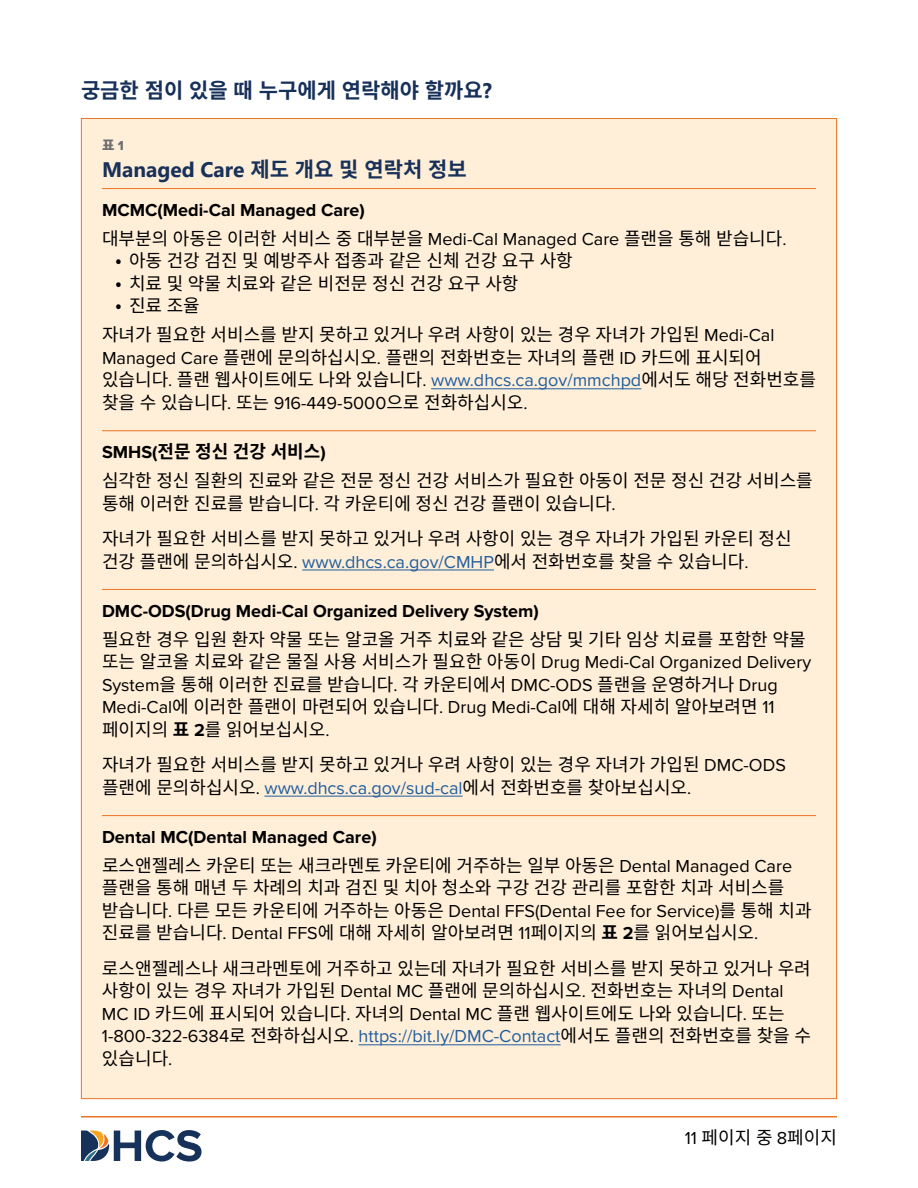
<style>
.page{position:relative;width:918px;height:1188px;background:#fff}
.page>*{position:absolute;margin:0;border:0;box-sizing:border-box;transform-origin:0 0}
.t1{font:700 21px "Segoe UI";color:#173159}
.t2{font:700 21px "Noto Sans CJ Kkr";color:#173059}
.t3{font:18px/22.5px "Noto Sans CJ Kkr";color:#000}
.t4{font:700 18px "Proxima Nova";color:#000}
.t5{font:700 18px "Noto Sans CJ Kkr";color:#000}
.t6{font:900 13.5px "Noto Sans CJ Kkr";color:#6e6e6e}
.s1{font-family:"Segoe UI"}
.s2{font-family:"Proxima Nova";font-weight:800}
.s3{font-family:"Noto Sans CJ Kkr"}
.s4{font-family:"Proxima Nova"}
.s5{font-family:"Proxima Nova";color:#215e9e}
.s6{font-weight:700}
.s7{font-family:"Proxima Nova";font-weight:700}
</style>
<div class="page">
<hr style="left:81px;top:1116px;width:756px;height:2px;background:#ec7424">
<svg style="left:81px;top:1130px;width:121px;height:32px"></svg>
<div style="left:81px;top:118px;width:756px;height:981px;background:#ffeed8"></div>
<hr style="left:102px;top:188px;width:714px;height:1px;background:#ec7424">
<hr style="left:431px;top:389px;width:210px;height:1px;background:#215e9e">
<hr style="left:102px;top:430px;width:714px;height:1px;background:#ec7424">
<hr style="left:302px;top:570px;width:192px;height:1px;background:#215e9e">
<hr style="left:102px;top:589px;width:714px;height:1px;background:#ec7424">
<hr style="left:264px;top:796px;width:199px;height:1px;background:#215e9e">
<hr style="left:102px;top:815px;width:714px;height:1px;background:#ec7424">
<hr style="left:358px;top:1045px;width:203px;height:1px;background:#215e9e">
<h3 class="t2" style="left:81px;top:78px;width:413px">궁금한 점이 있을 때 누구에게 연락해야 할까요<span class="s1">?</span></h3>
<p class="t6" style="left:102px;top:137px;width:23px">표 <span class="s2">1</span></p>
<h4 class="t1" style="left:102px;top:149px;width:366px">Managed Care <span class="s3">제도 개요 및 연락처 정보</span></h4>
<h5 class="t4" style="left:102px;top:200px;width:264px">MCMC(Medi-Cal Managed Care)</h5>
<p class="t3" style="left:102px;top:227px;width:686px">대부분의 아동은 이러한 서비스 중 대부분을 <span class="s4">Medi-Cal Managed Care</span> 플랜을 통해 받습니다<span class="s4">.</span></p>
<p class="t3" style="left:116px;top:250px;width:459px">• 아동 건강 검진 및 예방주사 접종과 같은 신체 건강 요구 사항</p>
<p class="t3" style="left:116px;top:272px;width:405px">• 치료 및 약물 치료와 같은 비전문 정신 건강 요구 사항</p>
<p class="t3" style="left:116px;top:295px;width:86px">• 진료 조율</p>
<p class="t3" style="left:102px;top:324px;width:716px">자녀가 필요한 서비스를 받지 못하고 있거나 우려 사항이 있는 경우 자녀가 가입된 <span class="s4">Medi-Cal Managed Care</span> 플랜에 문의하십시오<span class="s4">.</span> 플랜의 전화번호는 자녀의 플랜 <span class="s4">ID</span> 카드에 표시되어 있습니다<span class="s4">.</span> 플랜 웹사이트에도 나와 있습니다<span class="s4">.</span> <span class="s5">www.dhcs.ca.gov/mmchpd</span>에서도 해당 전화번호를 찾을 수 있습니다<span class="s4">.</span> 또는 <span class="s4">916-449-5000</span>으로 전화하십시오<span class="s4">.</span></p>
<h5 class="t5" style="left:102px;top:441px;width:225px"><span class="s4">SMHS(</span>전문 정신 건강 서비스<span class="s4">)</span></h5>
<p class="t3" style="left:102px;top:470px;width:712px">심각한 정신 질환의 진료와 같은 전문 정신 건강 서비스가 필요한 아동이 전문 정신 건강 서비스를 통해 이러한 진료를 받습니다<span class="s4">.</span> 각 카운티에 정신 건강 플랜이 있습니다<span class="s4">.</span></p>
<p class="t3" style="left:102px;top:528px;width:691px">자녀가 필요한 서비스를 받지 못하고 있거나 우려 사항이 있는 경우 자녀가 가입된 카운티 정신 건강 플랜에 문의하십시오<span class="s4">.</span> <span class="s5">www.dhcs.ca.gov/CMHP</span>에서 전화번호를 찾을 수 있습니다<span class="s4">.</span></p>
<h5 class="t4" style="left:102px;top:600px;width:438px">DMC-ODS(Drug Medi-Cal Organized Delivery System)</h5>
<p class="t3" style="left:102px;top:628px;width:711px">필요한 경우 입원 환자 약물 또는 알코올 거주 치료와 같은 상담 및 기타 임상 치료를 포함한 약물 또는 알코올 치료와 같은 물질 사용 서비스가 필요한 아동이 <span class="s4">Drug Medi-Cal Organized Delivery System</span>을 통해 이러한 진료를 받습니다<span class="s4">.</span> 각 카운티에서 <span class="s4">DMC-ODS</span> 플랜을 운영하거나 <span class="s4">Drug Medi-Cal</span>에 이러한 플랜이 마련되어 있습니다<span class="s4">. Drug Medi-Cal</span>에 대해 자세히 알아보려면 <span class="s4">11 </span>페이지의 <span class="s6">표</span> <span class="s7">2</span>를 읽어보십시오<span class="s4">.</span></p>
<p class="t3" style="left:102px;top:754px;width:685px">자녀가 필요한 서비스를 받지 못하고 있거나 우려 사항이 있는 경우 자녀가 가입된 <span class="s4">DMC-ODS </span>플랜에 문의하십시오<span class="s4">.</span> <span class="s5">www.dhcs.ca.gov/sud-cal</span>에서 전화번호를 찾아보십시오<span class="s4">.</span></p>
<h5 class="t4" style="left:102px;top:827px;width:276px">Dental MC(Dental Managed Care)</h5>
<p class="t3" style="left:102px;top:854px;width:711px">로스앤젤레스 카운티 또는 새크라멘토 카운티에 거주하는 일부 아동은 <span class="s4">Dental Managed Care </span>플랜을 통해 매년 두 차례의 치과 검진 및 치아 청소와 구강 건강 관리를 포함한 치과 서비스를 받습니다<span class="s4">.</span> 다른 모든 카운티에 거주하는 아동은 <span class="s4">Dental FFS(Dental Fee for Service)</span>를 통해 치과 진료를 받습니다<span class="s4">. Dental FFS</span>에 대해 자세히 알아보려면 <span class="s4">11</span>페이지의 <span class="s6">표</span> <span class="s7">2</span>를 읽어보십시오<span class="s4">.</span></p>
<p class="t3" style="left:102px;top:957px;width:711px">로스앤젤레스나 새크라멘토에 거주하고 있는데 자녀가 필요한 서비스를 받지 못하고 있거나 우려 사항이 있는 경우 자녀가 가입된 <span class="s4">Dental MC</span> 플랜에 문의하십시오<span class="s4">.</span> 전화번호는 자녀의 <span class="s4">Dental MC ID</span> 카드에 표시되어 있습니다<span class="s4">.</span> 자녀의 <span class="s4">Dental MC</span> 플랜 웹사이트에도 나와 있습니다<span class="s4">.</span> 또는 <span class="s4">1-800-322-6384</span>로 전화하십시오<span class="s4">.</span> <span class="s5">https://bit.ly/DMC-Contact</span>에서도 플랜의 전화번호를 찾을 수 있습니다<span class="s4">.</span></p>
<p class="t3" style="left:685px;top:1127px;width:154px"><span class="s4">11</span> 페이지 중 <span class="s4">8</span>페이지</p>
</div>
